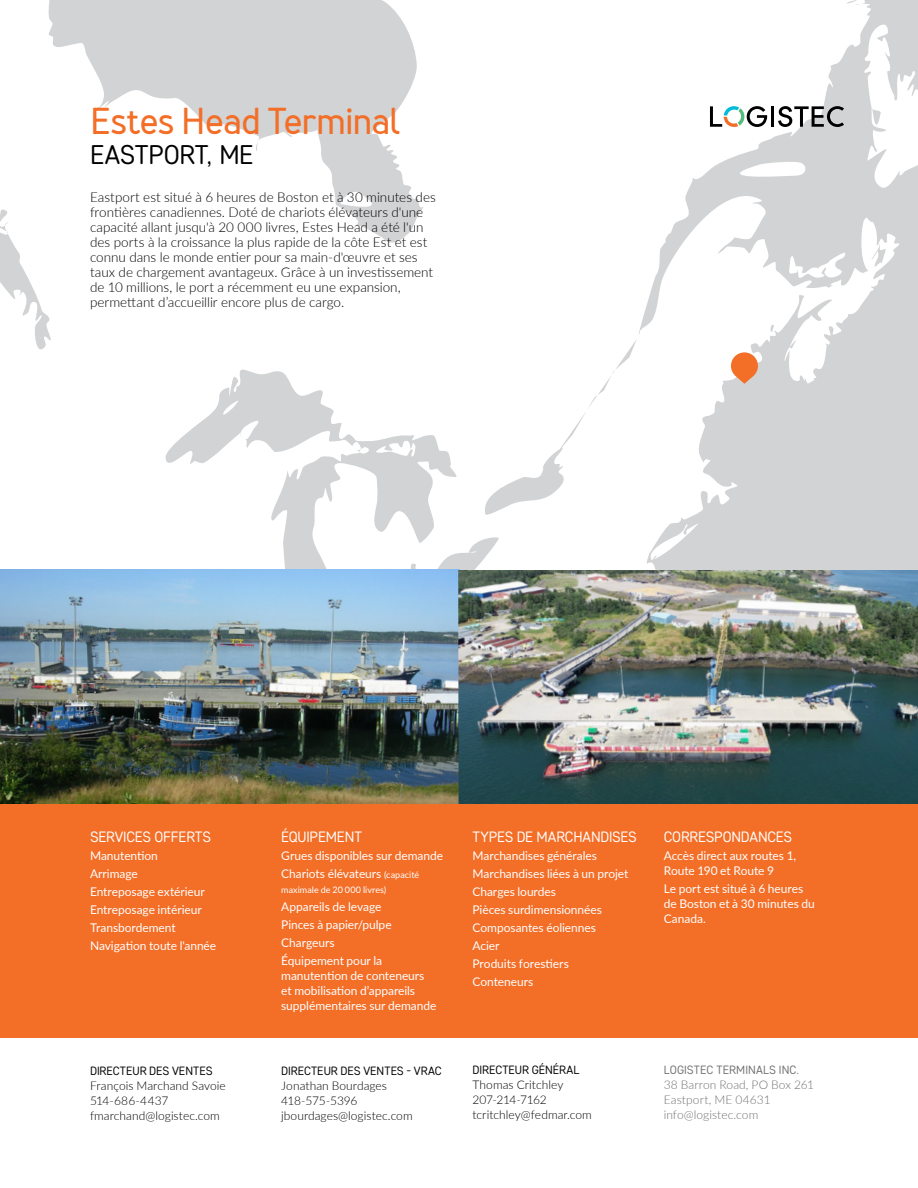
<style>
.page{position:relative;width:918px;height:1188px;background:#fff}
.page>*{position:absolute;margin:0;border:0;box-sizing:border-box;transform-origin:0 0}
.t1{font:700 37.5px "Merlo";letter-spacing:-.01em;color:#f36e27}
.t2{font:27px "Core Sans DS35";letter-spacing:-.01em;color:#000}
.t3{font:15px "Core Sans DS35";letter-spacing:-.015em;color:#fff}
.t4{font:300 13.5px/15px "Lato";color:#000}
.t5{font:12px/18px "Lato";letter-spacing:-.005em;color:#fff}
.t6{font:300 12px/15px "Lato";color:#000}
.t7{font:12px "Core Sans DS35";letter-spacing:-.005em;color:#000}
.t8{font:300 12px/15px "Lato";letter-spacing:.005em;color:#717073}
.t9{font:12px "Core Sans DS35";letter-spacing:.005em;color:#717073}
.t10{font:9px "Lato";letter-spacing:.005em;color:#fff}
.s1{font-size:9px}
</style>
<div class="page">
<div style="left:0;top:804px;width:918px;height:234px;background:#f36e27"></div>
<svg style="left:0;top:0;width:918px;height:570px"></svg>
<svg style="left:731px;top:352px;width:27px;height:32px"></svg>
<img style="left:0;top:570px;width:458px;height:234px">
<img style="left:458px;top:570px;width:460px;height:234px">
<hr style="left:771px;top:106px;width:3px;height:21px;background:#000">
<svg style="left:778px;top:106px;width:66px;height:21px"></svg>
<svg style="left:710px;top:106px;width:57px;height:21px"></svg>
<h1 class="t1" style="left:90px;top:99px;width:312px">Estes Head Terminal</h1>
<h2 class="t2" style="left:90px;top:138px;width:165px">EASTPORT, ME</h2>
<p class="t4" style="left:90px;top:190px;width:347px">Eastport est situé à 6 heures de Boston et à 30 minutes des frontières canadiennes. Doté de chariots élévateurs d'une capacité allant jusqu'à 20 000 livres, Estes Head a été l'un des ports à la croissance la plus rapide de la côte Est et est connu dans le monde entier pour sa main-d'œuvre et ses taux de chargement avantageux. Grâce à un investissement de 10 millions, le port a récemment eu une expansion, permettant d’accueillir encore plus de cargo.</p>
<p class="t3" style="left:90px;top:827px;width:123px">SERVICES OFFERTS</p>
<p class="t5" style="left:90px;top:846px;width:128px">Manutention<br>Arrimage<br>Entreposage extérieur<br>Entreposage intérieur<br>Transbordement<br>Navigation toute l'année</p>
<p class="t7" style="left:90px;top:1063px;width:124px">DIRECTEUR DES VENTES</p>
<p class="t6" style="left:90px;top:1078px;width:137px">François Marchand Savoie<br>514-686-4437 fmarchand@logistec.com</p>
<p class="t3" style="left:281px;top:827px;width:82px">ÉQUIPEMENT</p>
<p class="t5" style="left:281px;top:846px;width:163px">Grues disponibles sur demande<br>Chariots élévateurs <span class="s1">(capacité</span></p>
<p class="t10" style="left:281px;top:883px;width:107px">maximale de 20 000 livres)</p>
<p class="t5" style="left:281px;top:897px;width:112px">Appareils de levage<br>Pinces à papier/pulpe<br>Chargeurs<br>Équipement pour la</p>
<p class="t5" style="left:281px;top:967px;width:157px;line-height:15px">manutention de conteneurs et mobilisation d’appareils supplémentaires sur demande</p>
<p class="t7" style="left:281px;top:1063px;width:162px">DIRECTEUR DES VENTES - VRAC</p>
<p class="t6" style="left:281px;top:1078px;width:133px">Jonathan Bourdages<br>418-575-5396 jbourdages@logistec.com</p>
<p class="t3" style="left:472px;top:827px;width:166px">TYPES DE MARCHANDISES</p>
<p class="t5" style="left:472px;top:846px;width:157px">Marchandises générales<br>Marchandises liées à un projet<br>Charges lourdes<br>Pièces surdimensionnées<br>Composantes éoliennes<br>Acier<br>Produits forestiers<br>Conteneurs</p>
<p class="t3" style="left:664px;top:827px;width:130px">CORRESPONDANCES</p>
<p class="t5" style="left:664px;top:847px;width:134px;line-height:15px">Accès direct aux routes 1,<br>Route 190 et Route 9</p>
<p class="t5" style="left:664px;top:880px;width:153px;line-height:15px">Le port est situé à 6 heures de Boston et à 30 minutes du<br>Canada.</p>
<p class="t7" style="left:473px;top:1062px;width:109px">DIRECTEUR GÉNÉRAL</p>
<p class="t6" style="left:473px;top:1076px;width:121px">Thomas Critchley<br>207-214-7162 tcritchley@fedmar.com</p>
<p class="t9" style="left:664px;top:1062px;width:137px">LOGISTEC TERMINALS INC.</p>
<p class="t8" style="left:664px;top:1076px;width:152px">38 Barron Road, PO Box 261<br>Eastport, ME 04631 info@logistec.com</p>
</div>
